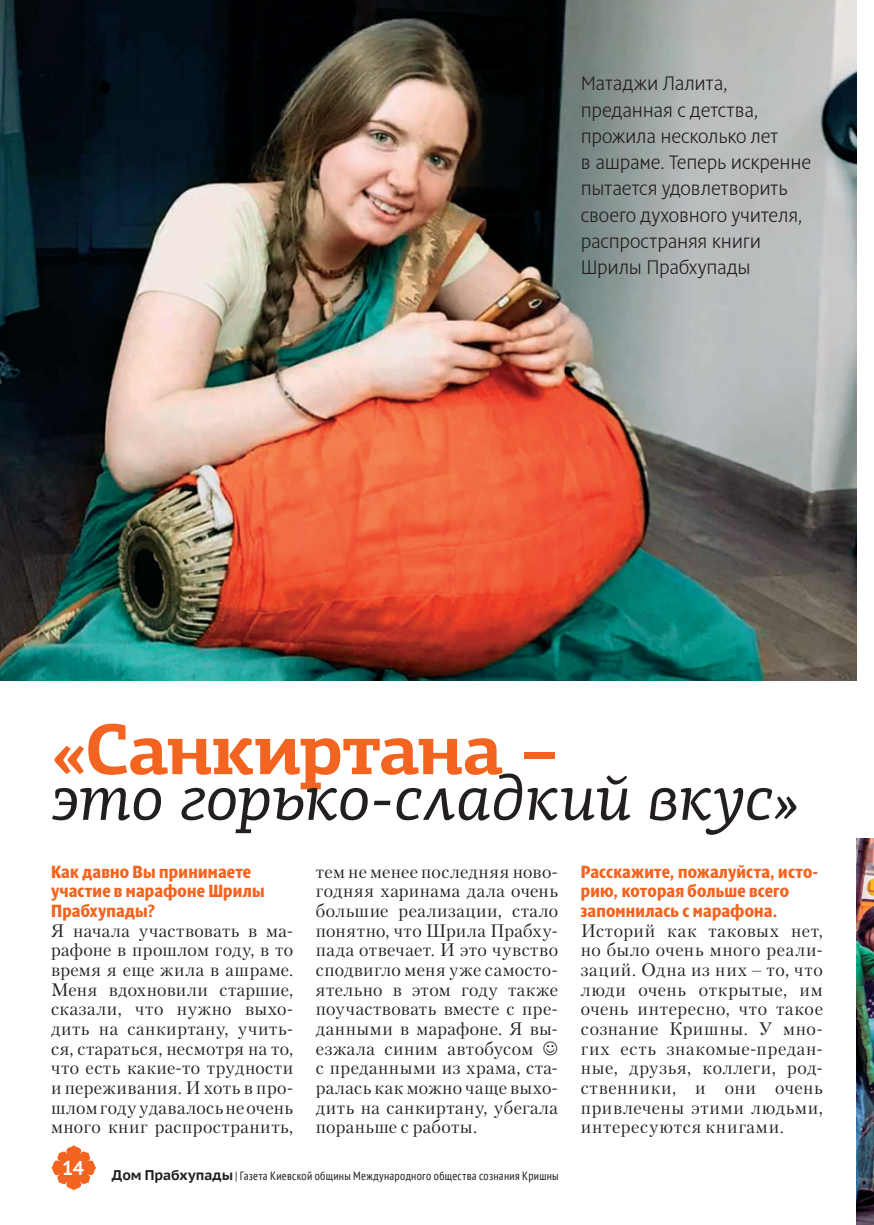
<style>
.page{position:relative;width:874px;height:1225px;background:#fff}
.page>*{position:absolute;margin:0;border:0;box-sizing:border-box;transform-origin:0 0}
.t1{font:700 72px "PF Agora Slab Pro";letter-spacing:-.025em;color:#f36421}
.t2{font:italic 64px "PF Agora Slab Pro";color:#231f20}
.t3{font:20px/26.2px "Denda New Light C";letter-spacing:-.005em;color:#231f20}
.t4{font:700 20px "PT Sans";color:#fff}
.t5{font:18px/19.6px "Petersburg C";letter-spacing:.025em;color:#231f20;text-align:justify}
.t6{font:18px/19.6px "Denda New Black Cond C";letter-spacing:.01em;color:#f36421}
.t7{font:condensed 12px "PT Sans";letter-spacing:.025em;color:#231f20}
.s1{font-family:"PT Sans Caption";font-weight:700;font-stretch:normal;font-size:14px}
</style>
<div class="page">
<img style="left:0;top:0;width:856px;height:681px">
<img style="left:856px;top:838px;width:17px;height:387px">
<svg style="left:51px;top:1145px;width:45px;height:45px"></svg>
<p class="t3" style="left:580px;top:71px;width:232px">Матаджи Лалита, преданная с детства, прожила несколько лет<br>в ашраме. Теперь искренне пытается удовлетворить своего духовного учителя, распространяя книги<br>Шрилы Прабхупады</p>
<h1 class="t1" style="left:51px;top:703px;width:507px">«Санкиртана –</h1>
<h2 class="t2" style="left:51px;top:759px;width:749px">это горько-сладкий вкус»</h2>
<p class="t6" style="left:51px;top:862px;width:215px">Как давно Вы принимаете участие в марафоне Шрилы<br>Прабхупады?</p>
<p class="t5" style="left:51px;top:920px;width:243px">Я начала участвовать в ма&shy;рафоне в прошлом году, в то время я еще жила в ашраме.<br>Меня вдохновили старшие, сказали, что нужно выхо&shy;дить на санкиртану, учить&shy;ся, стараться, несмотря на то, что есть какие-то трудности и переживания. И хоть в про&shy;шлом году удавалось не очень много книг распространить,</p>
<p class="t5" style="left:316px;top:861px;width:243px;text-align:left">тем не менее последняя ново&shy;годняя харинама дала очень большие реализации, стало понятно, что Шрила Прабху&shy;пада отвечает. И это чувство сподвигло меня уже самосто&shy;ятельно в этом году также поучаствовать вместе с пре&shy;данными в марафоне. Я вы&shy;езжала синим автобусом<br>с преданными из храма, ста&shy;ралась как можно чаще выхо&shy;дить на санкиртану, убегала пораньше с работы.</p>
<p class="t6" style="left:580px;top:862px;width:238px">Расскажите, пожалуйста, исто&shy;рию, которая больше всего запомнилась с марафона.</p>
<p class="t5" style="left:580px;top:920px;width:243px">Историй как таковых нет, но было очень много реали&shy;заций. Одна из них – то, что люди очень открытые, им очень интересно, что такое сознание Кришны. У мно&shy;гих есть знакомые-предан&shy;ные, друзья, коллеги, род&shy;ственники, и они очень привлечены этими людьми, интересуются книгами.</p>
<p class="t4" style="left:62px;top:1154px;width:24px">14</p>
<p class="t7" style="left:112px;top:1168px;width:448px"><span class="s1">Дом Прабхупады</span> | Газета Киевской общины Международного общества сознания Кришны</p>
</div>
